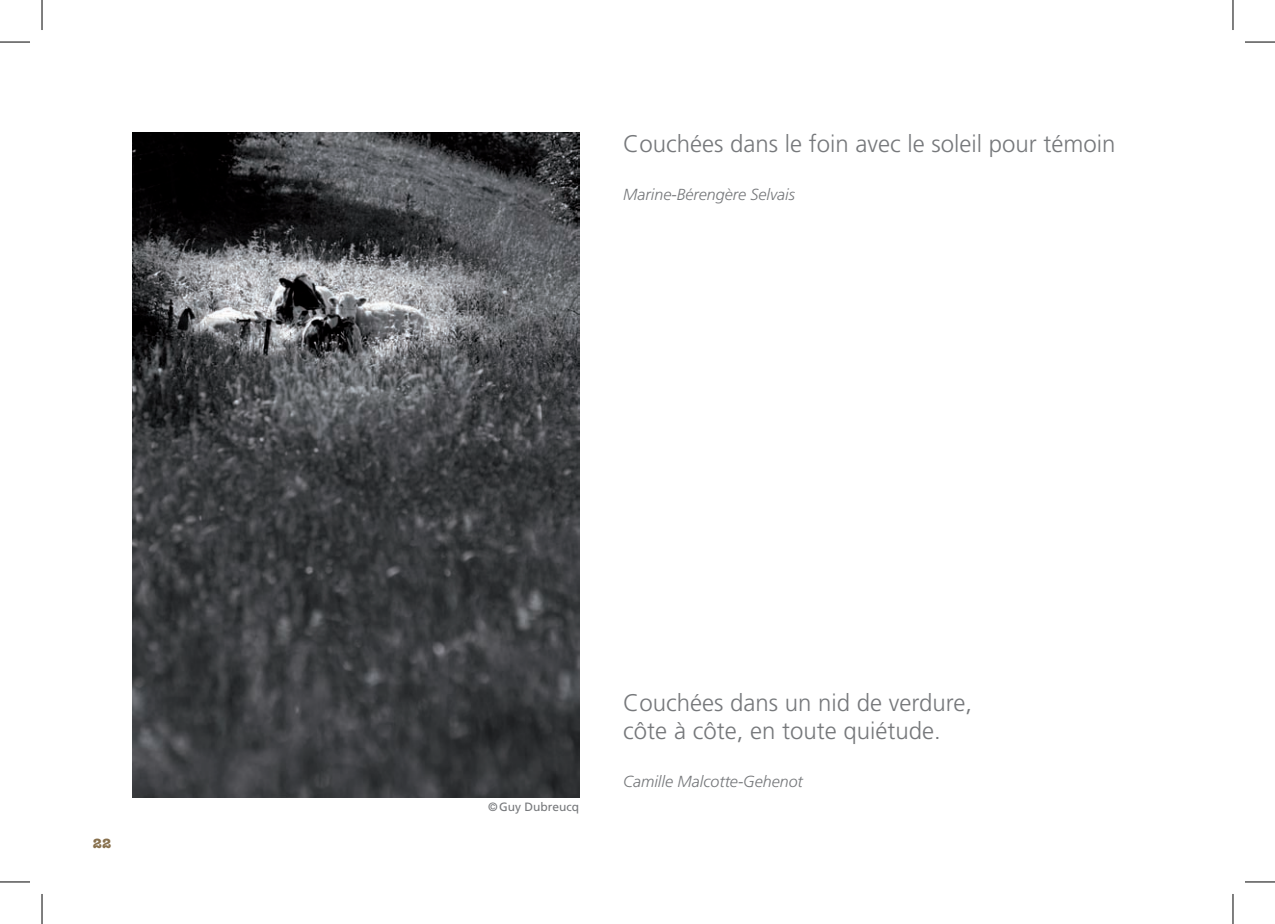
<style>
.page{position:relative;width:1275px;height:924px;background:#fff}
.page>*{position:absolute;margin:0;border:0;box-sizing:border-box;transform-origin:0 0}
.t1{font:300 24px/28px "Frutiger";color:#76787b}
.t2{font:italic 300 16px "Frutiger";color:#76787b}
.t3{font:700 14px "American Typewriter";color:#87704d}
.t4{font:12px "Frutiger";color:#76787b}
</style>
<div class="page">
<img style="left:133px;top:133px;width:446px;height:664px">
<hr style="left:0;top:42px;width:30px;height:1px;background:#000">
<hr style="left:1245px;top:42px;width:30px;height:1px;background:#000">
<hr style="left:0;top:881px;width:30px;height:1px;background:#000">
<hr style="left:1245px;top:881px;width:30px;height:1px;background:#000">
<hr style="left:42px;top:0;width:1px;height:30px;background:#000">
<hr style="left:42px;top:893px;width:1px;height:30px;background:#000">
<hr style="left:1232px;top:0;width:1px;height:30px;background:#000">
<hr style="left:1232px;top:893px;width:1px;height:30px;background:#000">
<p class="t3" style="left:93px;top:830px;width:20px">22</p>
<p class="t1" style="left:623px;top:129px;width:494px">Couchées dans le foin avec le soleil pour témoin</p>
<p class="t2" style="left:623px;top:185px;width:173px">Marine-Bérengère Selvais</p>
<p class="t4" style="left:488px;top:799px;width:93px">©Guy Dubreucq</p>
<p class="t1" style="left:623px;top:688px;width:350px">Couchées dans un nid de verdure, côte à côte, en toute quiétude.</p>
<p class="t2" style="left:623px;top:771px;width:181px">Camille Malcotte-Gehenot</p>
</div>
